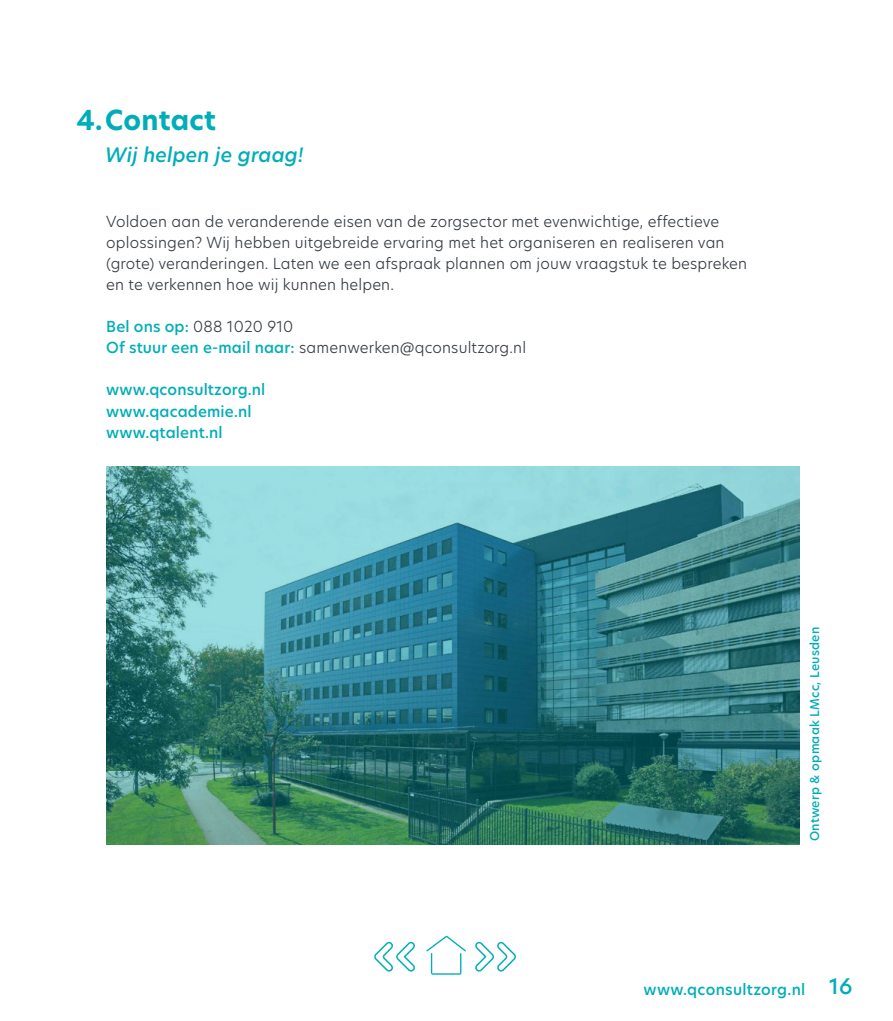
<style>
.page{position:relative;width:893px;height:1021px;background:#fff}
.page>*{position:absolute;margin:0;border:0;box-sizing:border-box;transform-origin:0 0}
.t1{font:700 27px "New Hero";letter-spacing:.01em;color:#00adb8}
.t2{font:italic 500 19.5px "New Hero";letter-spacing:.01em;color:#00adb8}
.t3{font:300 15px/21px "New Hero";letter-spacing:.01em;color:#363c43}
.t4{font:500 15px/21px "New Hero";letter-spacing:.01em;color:#00adb8}
.t5{font:500 12px "New Hero";letter-spacing:.02em;color:#00adb8}
.s1{font-weight:500;color:#00adb8}
.s2{font-size:21.3px}
</style>
<div class="page">
<svg style="left:475px;top:941px;width:41px;height:30px"></svg>
<svg style="left:374px;top:941px;width:41px;height:30px"></svg>
<svg style="left:426px;top:936px;width:40px;height:38px"></svg>
<svg style="left:106px;top:466px;width:693px;height:378px;background:#438a8b"></svg>
<h1 class="t1" style="left:77px;top:102px;width:141px">4.Contact</h1>
<h2 class="t2" style="left:105px;top:142px;width:200px">Wij helpen je graag!</h2>
<p class="t3" style="left:106px;top:211px;width:642px">Voldoen aan de veranderende eisen van de zorgsector met evenwichtige, effectieve oplossingen? Wij hebben uitgebreide ervaring met het organiseren en realiseren van (grote) veranderingen. Laten we een afspraak plannen om jouw vraagstuk te bespreken en te verkennen hoe wij kunnen helpen.</p>
<p class="t3" style="left:106px;top:316px;width:421px"><span class="s1">Bel ons op:</span> 088 1020 910<br><span class="s1">Of stuur een e-mail naar:</span> samenwerken@qconsultzorg.nl</p>
<p class="t4" style="left:106px;top:379px;width:161px">www.qconsultzorg.nl www.qacademie.nl www.qtalent.nl</p>
<p class="t5" style="left:807px;top:841px;width:216px;rotate:-90deg">Ontwerp &amp; opmaak LMcc, Leusden</p>
<p class="t4" style="left:644px;top:978px;width:210px">www.qconsultzorg.nl <span class="s2">16</span></p>
</div>
